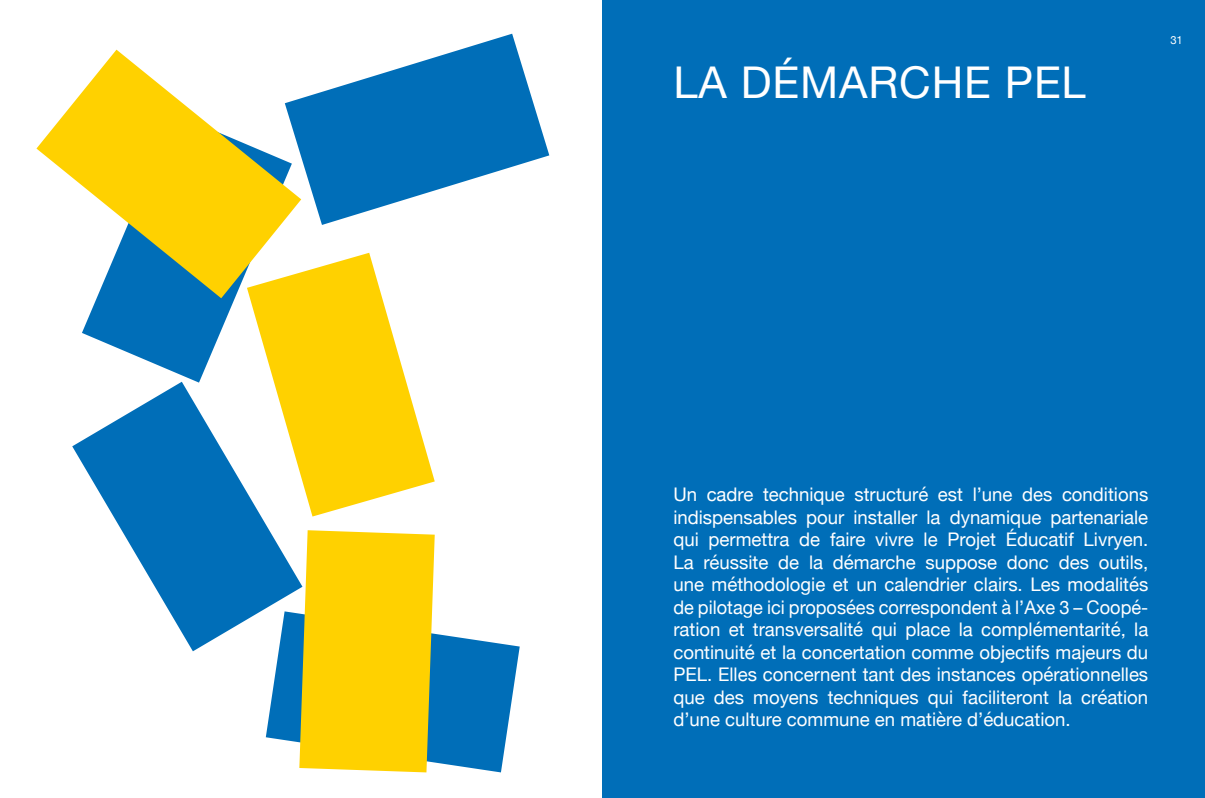
<style>
.page{position:relative;width:1205px;height:798px;background:#fff}
.page>*{position:absolute;margin:0;border:0;box-sizing:border-box;transform-origin:0 0}
.t1{font:43.75px "Helvetica Neue";letter-spacing:.02em;color:#fff}
.t2{font:18.75px/22.5px "Helvetica Neue";color:#fff;text-align:justify}
.t3{font:11.25px "Helvetica Neue";color:#fff}
</style>
<div class="page">
<svg style="left:82px;top:298px;width:153px;height:83px;fill:#006eb8"></svg>
<div style="left:602px;top:0;width:603px;height:797px;background:#006eb8"></div>
<svg style="left:301px;top:34px;width:248px;height:191px;fill:#006eb8"></svg>
<svg style="left:72px;top:381px;width:227px;height:270px;fill:#006eb8"></svg>
<svg style="left:266px;top:611px;width:254px;height:161px;fill:#006eb8"></svg>
<svg style="left:247px;top:253px;width:188px;height:263px;fill:#ffd100"></svg>
<svg style="left:36px;top:50px;width:265px;height:248px"></svg>
<svg style="left:299px;top:530px;width:136px;height:242px;background:#f5cf12"></svg>
<h1 class="t1" style="left:673px;top:51px;width:414px">LA DÉMARCHE PEL</h1>
<p class="t3" style="left:1170px;top:32px;width:14px">31</p>
<p class="t2" style="left:673px;top:484px;width:476px">Un cadre technique structuré est l’une des conditions indispensables pour installer la dynamique partenariale qui permettra de faire vivre le Projet Éducatif Livryen.<br>La réussite de la démarche suppose donc des outils, une méthodologie et un calendrier clairs. Les modalités de pilotage ici proposées correspondent à l’Axe 3 – Coopé&shy;ration et transversalité qui place la complémentarité, la continuité et la concertation comme objectifs majeurs du PEL. Elles concernent tant des instances opérationnelles que des moyens techniques qui faciliteront la création d’une culture commune en matière d’éducation.</p>
</div>
